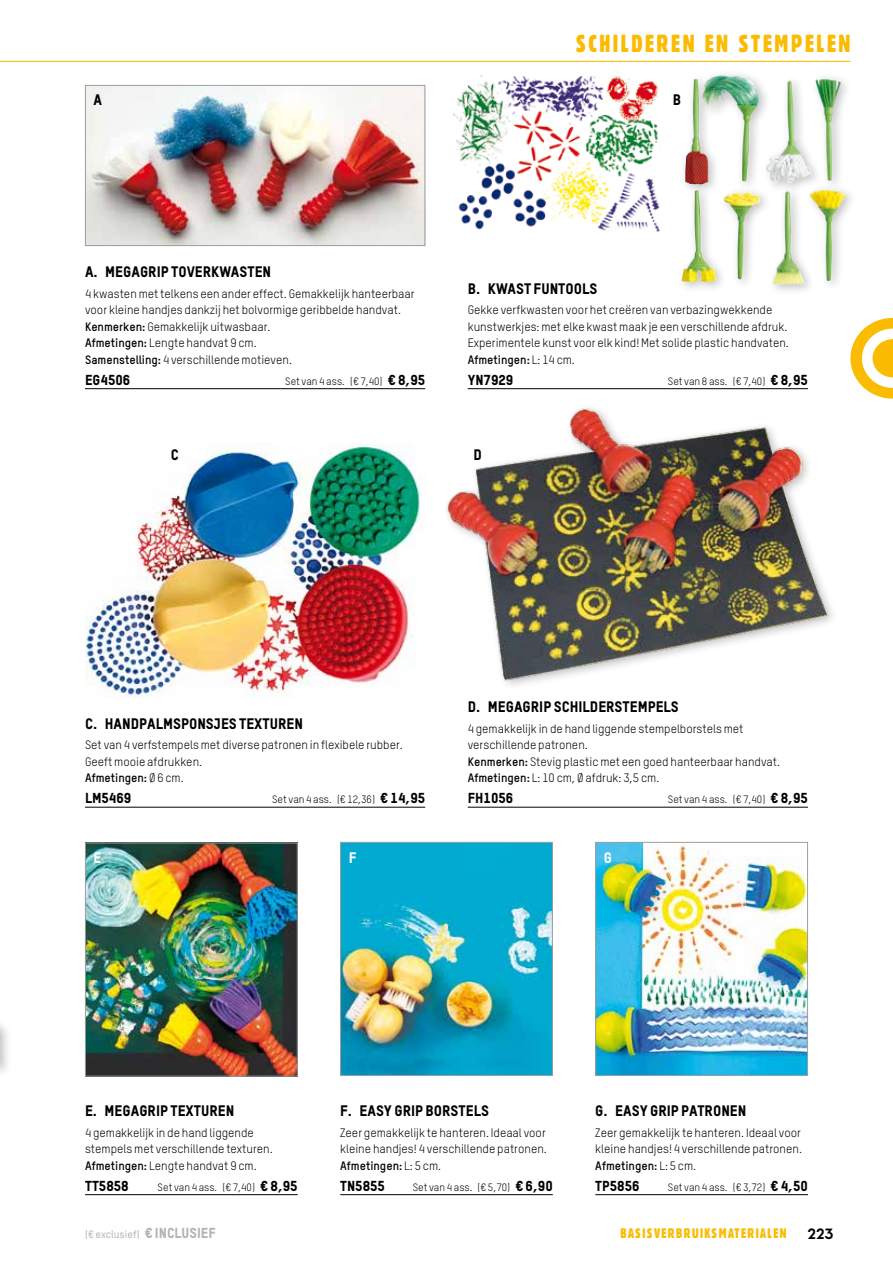
<style>
.page{position:relative;width:893px;height:1263px;background:#fff}
.page>*{position:absolute;margin:0;border:0;box-sizing:border-box;transform-origin:0 0}
.t1{font:24px "Gothic 821 Condensed BT";letter-spacing:.1em;color:#fabb00}
.t2{font:15px "TSTAR Headline";color:#000}
.t3{font:15px "Chalet Tokyo";color:#000}
.t4{font:15px "TSTAR Headline";color:#fff}
.t5{font:14.25px "TSTAR Headline";color:#000}
.t6{font:13.5px "Gothic 821 Condensed BT";letter-spacing:.1em;color:#fabb00}
.t7{font:12px/16.5px "TSTAR";color:#000}
.t8{font:10.5px "TSTAR";color:#000}
.t9{font:500 10.5px "TSTAR";color:#b1b3b4}
.s1{font-weight:700}
.s2{font-family:"TSTAR Headline";font-size:14.25px}
.s3{font-family:"TSTAR Headline";font-weight:400;font-size:14.25px}
</style>
<div class="page">
<svg style="left:850px;top:318px;width:43px;height:81px"></svg>
<hr style="left:0;top:61px;width:850px;height:1px;background:#fabb00">
<div style="left:0;top:786px;width:12px;height:314px;background:#000;opacity:.25"></div>
<img style="left:0;top:1027px;width:1px;height:42px">
<img style="left:85px;top:443px;width:338px;height:254px">
<img style="left:453px;top:75px;width:207px;height:157px">
<img style="left:446px;top:407px;width:387px;height:279px">
<div style="left:676px;top:69px;width:182px;height:227px;background:#000;opacity:.25"></div>
<img style="left:702px;top:77px;width:29px;height:36px">
<hr style="left:340px;top:1194px;width:213px;height:1px;background:#000">
<hr style="left:468px;top:807px;width:340px;height:1px;background:#000">
<hr style="left:85px;top:388px;width:340px;height:1px;background:#000">
<hr style="left:595px;top:1194px;width:213px;height:1px;background:#000">
<hr style="left:85px;top:1194px;width:213px;height:1px;background:#000">
<img style="left:87px;top:87px;width:336px;height:157px">
<div style="left:85px;top:85px;width:340px;height:161px;border:1px solid #9c9e9f"></div>
<img style="left:87px;top:845px;width:209px;height:229px">
<div style="left:85px;top:843px;width:213px;height:233px;border:1px solid #9c9e9f"></div>
<img style="left:342px;top:844px;width:209px;height:230px">
<div style="left:340px;top:842px;width:213px;height:234px;border:1px solid #9c9e9f"></div>
<img style="left:597px;top:844px;width:209px;height:230px">
<div style="left:595px;top:842px;width:213px;height:234px;border:1px solid #9c9e9f"></div>
<hr style="left:468px;top:388px;width:340px;height:1px;background:#000">
<hr style="left:85px;top:807px;width:340px;height:1px;background:#000">
<p class="t2" style="left:94px;top:90px;width:10px">A</p>
<h1 class="t1" style="left:576px;top:29px;width:276px">SCHILDEREN EN STEMPELEN</h1>
<p class="t2" style="left:673px;top:90px;width:10px">B</p>
<p class="t2" style="left:85px;top:263px;width:188px">A. MEGAGRIP TOVERKWASTEN</p>
<p class="t7" style="left:85px;top:285px;width:331px">4 kwasten met telkens een ander effect. Gemakkelijk hanteerbaar voor kleine handjes dankzij het bolvormige geribbelde handvat.<br><span class="s1">Kenmerken:</span> Gemakkelijk uitwasbaar.<br><span class="s1">Afmetingen:</span> Lengte handvat 9 cm.<br><span class="s1">Samenstelling:</span> 4 verschillende motieven.</p>
<p class="t5" style="left:85px;top:371px;width:47px">EG4506</p>
<p class="t8" style="left:285px;top:375px;width:142px">Set van 4 ass. (€ 7,40) <span class="s2">€ 8,95</span></p>
<p class="t2" style="left:171px;top:446px;width:10px">C</p>
<p class="t2" style="left:468px;top:279px;width:131px">B. KWAST FUNTOOLS</p>
<p class="t7" style="left:468px;top:302px;width:323px">Gekke verfkwasten voor het creëren van verbazingwekkende kunstwerkjes: met elke kwast maak je een verschillende afdruk.<br>Experimentele kunst voor elk kind! Met solide plastic handvaten.<br><span class="s1">Afmetingen:</span> L: 14 cm.</p>
<p class="t5" style="left:468px;top:371px;width:47px">YN7929</p>
<p class="t8" style="left:668px;top:375px;width:142px">Set van 8 ass. (€ 7,40) <span class="s2">€ 8,95</span></p>
<p class="t2" style="left:473px;top:446px;width:10px">D</p>
<p class="t2" style="left:85px;top:714px;width:219px">C. HANDPALMSPONSJES TEXTUREN</p>
<p class="t7" style="left:85px;top:737px;width:319px">Set van 4 verfstempels met diverse patronen in flexibele rubber.<br>Geeft mooie afdrukken.<br><span class="s1">Afmetingen:</span> Ø 6 cm.</p>
<p class="t5" style="left:85px;top:789px;width:48px">LM5469</p>
<p class="t8" style="left:272px;top:793px;width:155px">Set van 4 ass. (€ 12,36) <span class="s2">€ 14,95</span></p>
<p class="t2" style="left:468px;top:697px;width:213px">D. MEGAGRIP SCHILDERSTEMPELS</p>
<p class="t7" style="left:468px;top:720px;width:314px">4 gemakkelijk in de hand liggende stempelborstels met verschillende patronen.<br><span class="s1">Kenmerken:</span> Stevig plastic met een goed hanteerbaar handvat.<br><span class="s1">Afmetingen:</span> L: 10 cm, Ø afdruk: 3,5 cm.</p>
<p class="t5" style="left:468px;top:789px;width:47px">FH1056</p>
<p class="t8" style="left:668px;top:793px;width:142px">Set van 4 ass. (€ 7,40) <span class="s2">€ 8,95</span></p>
<p class="t4" style="left:94px;top:848px;width:9px">E</p>
<p class="t4" style="left:349px;top:848px;width:9px">F</p>
<p class="t4" style="left:604px;top:848px;width:10px">G</p>
<p class="t2" style="left:85px;top:1101px;width:151px">E. MEGAGRIP TEXTUREN</p>
<p class="t7" style="left:85px;top:1124px;width:189px">4 gemakkelijk in de hand liggende stempels met verschillende texturen.<br><span class="s1">Afmetingen:</span> Lengte handvat 9 cm.</p>
<p class="t5" style="left:85px;top:1177px;width:45px">TT5858</p>
<p class="t8" style="left:158px;top:1180px;width:142px">Set van 4 ass. (€ 7,40) <span class="s2">€ 8,95</span></p>
<p class="t2" style="left:340px;top:1101px;width:150px">F. EASY GRIP BORSTELS</p>
<p class="t7" style="left:340px;top:1124px;width:208px;text-align:justify">Zeer gemakkelijk te hanteren. Ideaal voor kleine handjes! 4 verschillende patronen.<br><span class="s1">Afmetingen:</span> L: 5 cm.</p>
<p class="t5" style="left:340px;top:1177px;width:46px">TN5855</p>
<p class="t8" style="left:413px;top:1180px;width:142px">Set van 4 ass. (€ 5,70) <span class="s2">€ 6,90</span></p>
<p class="t2" style="left:595px;top:1101px;width:153px">G. EASY GRIP PATRONEN</p>
<p class="t7" style="left:595px;top:1124px;width:208px;text-align:justify">Zeer gemakkelijk te hanteren. Ideaal voor kleine handjes! 4 verschillende patronen.<br><span class="s1">Afmetingen:</span> L: 5 cm.</p>
<p class="t5" style="left:595px;top:1177px;width:46px">TP5856</p>
<p class="t8" style="left:668px;top:1180px;width:142px">Set van 4 ass. (€ 3,72) <span class="s2">€ 4,50</span></p>
<p class="t9" style="left:85px;top:1228px;width:132px">(€ exclusief) <span class="s3">€ INCLUSIEF</span></p>
<p class="t6" style="left:620px;top:1225px;width:168px">BASISVERBRUIKSMATERIALEN</p>
<p class="t3" style="left:808px;top:1224px;width:27px">223</p>
</div>
